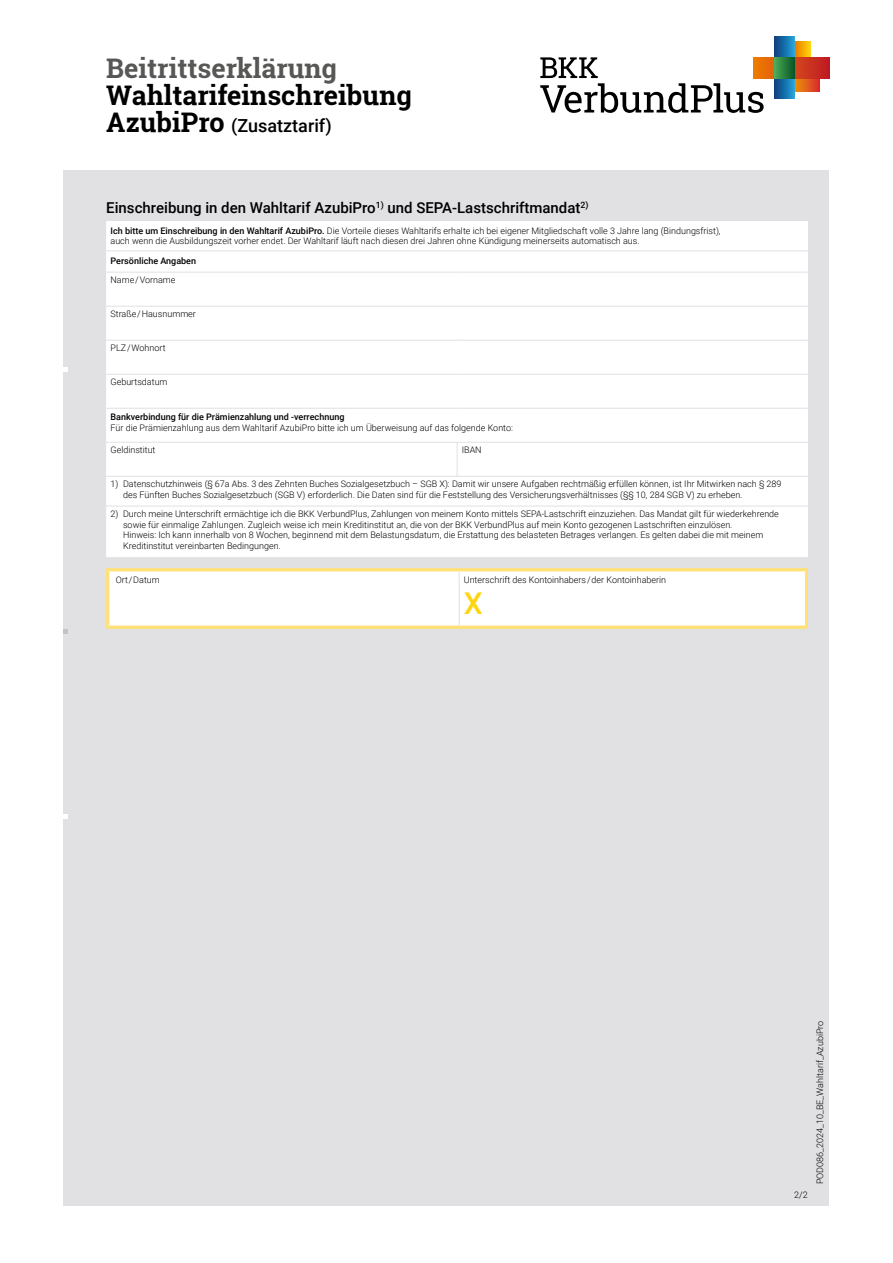
<style>
.page{position:relative;width:893px;height:1263px;background:#fff}
.page>*{position:absolute;margin:0;border:0;box-sizing:border-box;transform-origin:0 0}
.t1{font:500 30px "Roboto";color:#ffd513}
.t2{font:700 27px "Roboto Slab";color:#000}
.t3{font:700 27px "Roboto Slab";color:#575756}
.t4{font:500 18px "Roboto";color:#000}
.t5{font:500 15px "Roboto";color:#000}
.t6{font:300 9px/10.8px "Roboto";color:#000}
.t7{font:500 9px "Roboto";color:#000}
.s1{font-family:"Roboto Slab";font-weight:700;font-size:27px}
.s2{font-weight:500}
</style>
<div class="page">
<div style="left:64px;top:170px;width:765px;height:1035px;background:#e1e0e3"></div>
<svg style="left:540px;top:57px;width:224px;height:56px"></svg>
<svg style="left:795px;top:78px;width:24px;height:14px"></svg>
<svg style="left:795px;top:42px;width:15px;height:15px"></svg>
<svg style="left:753px;top:57px;width:76px;height:21px"></svg>
<svg style="left:774px;top:37px;width:21px;height:62px"></svg>
<svg style="left:774px;top:57px;width:21px;height:21px"></svg>
<div style="left:109px;top:571px;width:696px;height:55px;background:#fff"></div>
<hr style="left:459px;top:571px;width:1px;height:55px;background:#e1e0e3">
<hr style="left:106px;top:568px;width:353px;height:3px;background:#ffe175">
<hr style="left:106px;top:571px;width:3px;height:55px;background:#ffe175">
<hr style="left:459px;top:568px;width:349px;height:3px;background:#ffe175">
<hr style="left:805px;top:571px;width:3px;height:55px;background:#ffe175">
<hr style="left:106px;top:626px;width:353px;height:3px;background:#ffe175">
<hr style="left:459px;top:626px;width:349px;height:3px;background:#ffe175">
<div style="left:106px;top:221px;width:702px;height:336px;background:#fff"></div>
<hr style="left:106px;top:250px;width:351px;height:1px;background:#e1e0e3">
<hr style="left:457px;top:250px;width:351px;height:1px;background:#e1e0e3">
<hr style="left:106px;top:272px;width:351px;height:1px;background:#e1e0e3">
<hr style="left:457px;top:272px;width:351px;height:1px;background:#e1e0e3">
<hr style="left:106px;top:306px;width:351px;height:1px;background:#e1e0e3">
<hr style="left:457px;top:306px;width:351px;height:1px;background:#e1e0e3">
<hr style="left:106px;top:340px;width:351px;height:1px;background:#e1e0e3">
<hr style="left:457px;top:340px;width:351px;height:1px;background:#e1e0e3">
<hr style="left:106px;top:374px;width:351px;height:1px;background:#e1e0e3">
<hr style="left:457px;top:374px;width:351px;height:1px;background:#e1e0e3">
<hr style="left:106px;top:408px;width:351px;height:1px;background:#e1e0e3">
<hr style="left:457px;top:408px;width:351px;height:1px;background:#e1e0e3">
<hr style="left:106px;top:442px;width:351px;height:1px;background:#e1e0e3">
<hr style="left:457px;top:442px;width:351px;height:1px;background:#e1e0e3">
<hr style="left:457px;top:443px;width:1px;height:33px;background:#e1e0e3">
<hr style="left:106px;top:476px;width:351px;height:1px;background:#e1e0e3">
<hr style="left:457px;top:476px;width:351px;height:1px;background:#e1e0e3">
<hr style="left:106px;top:506px;width:351px;height:1px;background:#e1e0e3">
<hr style="left:457px;top:506px;width:351px;height:1px;background:#e1e0e3">
<svg style="left:64px;top:814px;width:4px;height:5px"></svg>
<svg style="left:64px;top:368px;width:4px;height:4px"></svg>
<svg style="left:64px;top:629px;width:4px;height:5px"></svg>
<h2 class="t3" style="left:106px;top:49px;width:232px">Beitrittserklärung</h2>
<h2 class="t2" style="left:106px;top:76px;width:307px">Wahltarifeinschreibung</h2>
<h3 class="t4" style="left:106px;top:113px;width:227px"><span class="s1">AzubiPro</span> (Zusatztarif)</h3>
<h3 class="t5" style="left:106px;top:197px;width:484px">Einschreibung in den Wahltarif AzubiPro<sup>1)</sup> und SEPA-Lastschriftmandat<sup>2)</sup></h3>
<p class="t6" style="left:111px;top:225px;width:612px"><span class="s2">Ich bitte um Einschreibung in den Wahltarif AzubiPro.</span> Die Vorteile dieses Wahltarifs erhalte ich bei eigener Mitgliedschaft volle 3 Jahre lang (Bindungsfrist), auch wenn die Ausbildungszeit vorher endet. Der Wahltarif läuft nach diesen drei Jahren ohne Kündigung meinerseits automatisch aus.</p>
<p class="t7" style="left:111px;top:255px;width:87px">Persönliche Angaben</p>
<p class="t6" style="left:111px;top:274px;width:67px">Name / Vorname</p>
<p class="t6" style="left:111px;top:308px;width:87px">Straße / Hausnummer</p>
<p class="t6" style="left:111px;top:342px;width:57px">PLZ / Wohnort</p>
<p class="t6" style="left:111px;top:376px;width:59px">Geburtsdatum</p>
<p class="t7" style="left:111px;top:411px;width:235px">Bankverbindung für die Prämienzahlung und -verrechnung</p>
<p class="t6" style="left:111px;top:422px;width:404px">Für die Prämienzahlung aus dem Wahltarif AzubiPro bitte ich um Überweisung auf das folgende Konto:</p>
<p class="t6" style="left:111px;top:444px;width:46px">Geldinstitut</p>
<p class="t6" style="left:462px;top:444px;width:21px">IBAN</p>
<p class="t6" style="left:123px;top:478px;width:660px;text-indent:-13px">1) Datenschutzhinweis (§ 67a Abs. 3 des Zehnten Buches Sozialgesetzbuch – SGB X): Damit wir unsere Aufgaben rechtmäßig erfüllen können, ist Ihr Mitwirken nach § 289 des Fünften Buches Sozialgesetzbuch (SGB V) erforderlich. Die Daten sind für die Feststellung des Versicherungsverhältnisses (§§ 10, 284 SGB V) zu erheben.</p>
<p class="t6" style="left:123px;top:508px;width:657px;text-indent:-13px">2) Durch meine Unterschrift ermächtige ich die BKK VerbundPlus, Zahlungen von meinem Konto mittels SEPA-Lastschrift einzuziehen. Das Mandat gilt für wiederkehrende sowie für einmalige Zahlungen. Zugleich weise ich mein Kreditinstitut an, die von der BKK VerbundPlus auf mein Konto gezogenen Lastschriften einzulösen.<br>Hinweis: Ich kann innerhalb von 8 Wochen, beginnend mit dem Belastungsdatum, die Erstattung des belasteten Betrages verlangen. Es gelten dabei die mit meinem Kreditinstitut vereinbarten Bedingungen.</p>
<p class="t6" style="left:116px;top:574px;width:46px">Ort / Datum</p>
<p class="t6" style="left:464px;top:574px;width:204px">Unterschrift des Kontoinhabers / der Kontoinhaberin</p>
<h1 class="t1" style="left:464px;top:582px;width:20px">X</h1>
<p class="t6" style="left:794px;top:1189px;width:15px">2/2</p>
<p class="t6" style="left:814px;top:1184px;width:165px;rotate:-90deg">POD086_2024_10_BE_Wahltarif_AzubiPro</p>
</div>
